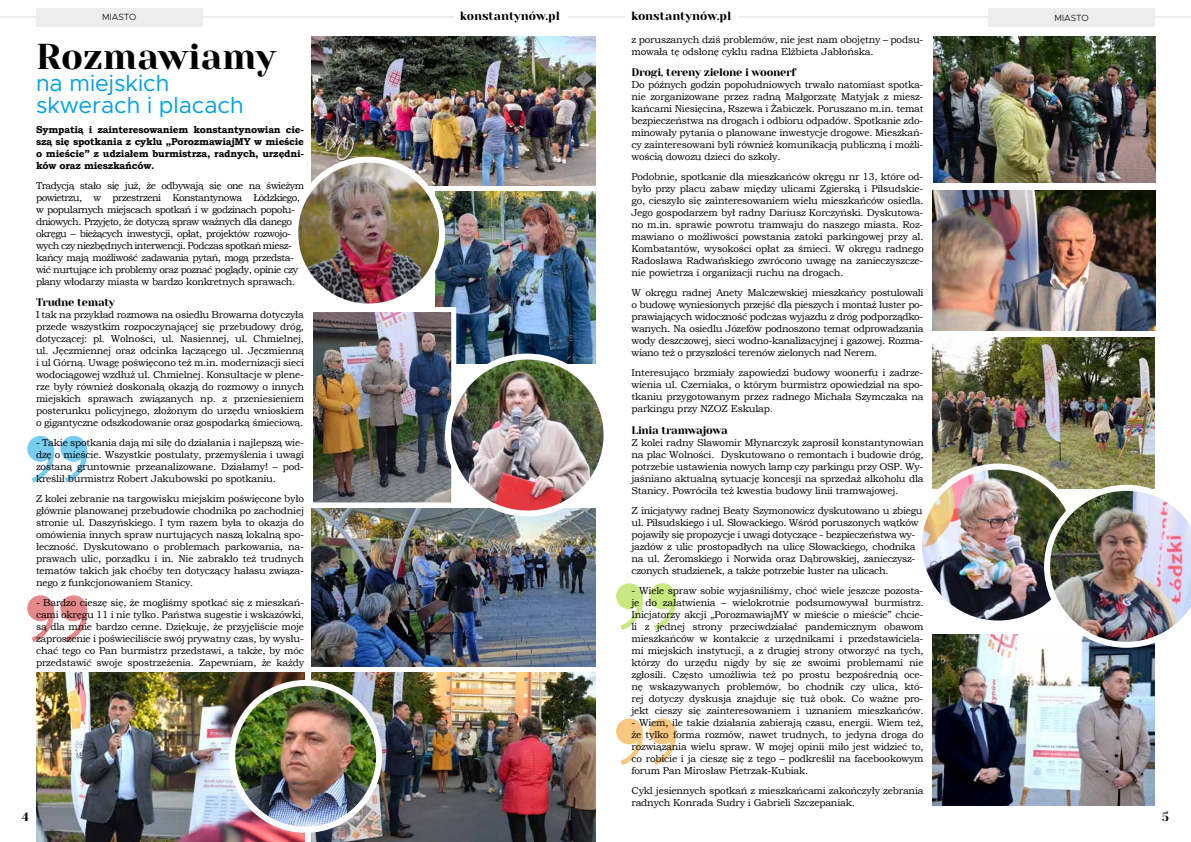
<style>
.page{position:relative;width:1191px;height:842px;background:#fff}
.page>*{position:absolute;margin:0;border:0;box-sizing:border-box;transform-origin:0 0}
.t1{font:36px "Yeseva One";color:#000}
.t2{font:23px/22px "Metropolis";color:#009fe3}
.t3{font:12px "Yeseva One";color:#000}
.t4{font:11px "Yeseva One";letter-spacing:-.02em;color:#000}
.t5{font:10px/12px "Bookman Old Style";letter-spacing:-.03em;color:#000;text-align:justify}
.t6{font:10px/12px "Bookman Old Style";letter-spacing:-.05em;color:#000}
.t7{font:700 10px/12px "Bookman Old Style";letter-spacing:-.02em;color:#000;text-align:justify}
.t8{font:300 9px "Metropolis";color:#000}
</style>
<div class="page">
<hr style="left:595px;top:16px;width:596px;height:2px;background:#ededed">
<hr style="left:0;top:16px;width:595px;height:2px;background:#ededed">
<div style="left:36px;top:8px;width:166px;height:18px;background:#ededed"></div>
<div style="left:988px;top:8px;width:167px;height:18px;background:#ededed"></div>
<div style="left:454px;top:8px;width:113px;height:19px;background:#fff"></div>
<div style="left:625px;top:8px;width:114px;height:19px;background:#fff"></div>
<svg style="left:27px;top:595px;width:60px;height:47px"></svg>
<svg style="left:616px;top:718px;width:60px;height:47px"></svg>
<svg style="left:616px;top:583px;width:60px;height:47px"></svg>
<svg style="left:27px;top:436px;width:60px;height:47px"></svg>
<img style="left:436px;top:191px;width:159px;height:166px">
<img style="left:933px;top:190px;width:222px;height:140px">
<img style="left:312px;top:36px;width:283px;height:150px">
<img style="left:312px;top:672px;width:283px;height:170px">
<img style="left:933px;top:36px;width:222px;height:147px">
<img style="left:36px;top:672px;width:269px;height:170px">
<img style="left:932px;top:634px;width:223px;height:172px">
<img style="left:295px;top:160px;width:147px;height:147px;border-radius:73px">
<div style="left:292px;top:157px;width:153px;height:153px;border:6px solid #fff;border-radius:50%"></div>
<img style="left:314px;top:313px;width:136px;height:188px">
<div style="left:308px;top:307px;width:148px;height:200px;border:5px solid #fff"></div>
<img style="left:312px;top:508px;width:283px;height:158px">
<img style="left:449px;top:357px;width:153px;height:156px">
<div style="left:445px;top:354px;width:164px;height:162px;border:6px solid #fff;border-radius:50%"></div>
<img style="left:933px;top:337px;width:222px;height:148px">
<img style="left:923px;top:467px;width:154px;height:152px">
<div style="left:916px;top:464px;width:164px;height:162px;border:6px solid #fff;border-radius:50%"></div>
<img style="left:1044px;top:485px;width:147px;height:163px">
<img style="left:232px;top:683px;width:147px;height:147px;border-radius:73px">
<div style="left:229px;top:680px;width:153px;height:153px;border:6px solid #fff;border-radius:50%"></div>
<p class="t8" style="left:102px;top:11px;width:36px">MIASTO</p>
<p class="t3" style="left:460px;top:9px;width:102px">konstantynów.pl</p>
<p class="t3" style="left:631px;top:9px;width:102px">konstantynów.pl</p>
<p class="t8" style="left:1054px;top:12px;width:36px">MIASTO</p>
<h1 class="t1" style="left:36px;top:35px;width:241px">Rozmawiamy</h1>
<h2 class="t2" style="left:36px;top:72px;width:209px">na miejskich skwerach i placach</h2>
<p class="t7" style="left:36px;top:124px;width:269px">Sympatią i zainteresowaniem konstantynowian cie&shy;szą się spotkania z cyklu „PorozmawiajMY w mieście o mieście” z udziałem burmistrza, radnych, urzędni&shy;ków oraz mieszkańców.</p>
<p class="t6" style="left:36px;top:180px;width:270px">Tradycją stało się już, że odbywają się one na świeżym powietrzu, w przestrzeni Konstantynowa Łódzkiego, w popularnych miejscach spotkań i w godzinach popołu&shy;dniowych. Przyjęto, że dotyczą spraw ważnych dla danego okręgu – bieżących inwestycji, opłat, projektów rozwojo&shy;wych czy niezbędnych interwencji. Podczas spotkań miesz&shy;kańcy mają możliwość zadawania pytań, mogą przedsta&shy;wić nurtujące ich problemy oraz poznać poglądy, opinie czy plany włodarzy miasta w bardzo konkretnych sprawach.</p>
<p class="t4" style="left:36px;top:296px;width:81px">Trudne tematy</p>
<p class="t5" style="left:36px;top:309px;width:270px">I tak na przykład rozmowa na osiedlu Browarna dotyczyła przede wszystkim rozpoczynającej się przebudowy dróg, dotyczącej: pl. Wolności, ul. Nasiennej, ul. Chmielnej, ul. Jęczmiennej oraz odcinka łączącego ul. Jęczmienną i ul Górną. Uwagę poświęcono też m.in. modernizacji sieci wodociągowej wzdłuż ul. Chmielnej. Konsultacje w plene&shy;rze były również doskonałą okazją do rozmowy o innych miejskich sprawach związanych np. z przeniesieniem posterunku policyjnego, złożonym do urzędu wnioskiem o gigantyczne odszkodowanie oraz gospodarką śmieciową.</p>
<p class="t5" style="left:36px;top:437px;width:270px">- Takie spotkania dają mi siłę do działania i najlepszą wie&shy;dzę o mieście. Wszystkie postulaty, przemyślenia i uwagi zostaną gruntownie przeanalizowane. Działamy! – pod&shy;kreślił burmistrz Robert Jakubowski po spotkaniu.</p>
<p class="t5" style="left:36px;top:493px;width:270px">Z kolei zebranie na targowisku miejskim poświęcone było głównie planowanej przebudowie chodnika po zachodniej stronie ul. Daszyńskiego. I tym razem była to okazja do omówienia innych spraw nurtujących naszą lokalną spo&shy;łeczność. Dyskutowano o problemach parkowania, na&shy;prawach ulic, porządku i in. Nie zabrakło też trudnych tematów takich jak choćby ten dotyczący hałasu związa&shy;nego z funkcjonowaniem Stanicy.</p>
<p class="t5" style="left:36px;top:597px;width:270px">- Bardzo cieszę się, że mogliśmy spotkać się z mieszkań&shy;cami okręgu 11 i nie tylko. Państwa sugestie i wskazówki, są dla mnie bardzo cenne. Dziękuję, że przyjęliście moje zaproszenie i poświeciliście swój prywatny czas, by wysłu&shy;chać tego co Pan burmistrz przedstawi, a także, by móc przedstawić swoje spostrzeżenia. Zapewniam, że każdy</p>
<p class="t5" style="left:631px;top:34px;width:293px">z poruszanych dziś problemów, nie jest nam obojętny – podsu&shy;mowała tę odsłonę cyklu radna Elżbieta Jabłońska.</p>
<p class="t4" style="left:631px;top:66px;width:166px">Drogi, tereny zielone i woonerf</p>
<p class="t5" style="left:631px;top:79px;width:294px">Do późnych godzin popołudniowych trwało natomiast spotka&shy;nie zorganizowane przez radną Małgorzatę Matyjak z miesz&shy;kańcami Niesięcina, Rszewa i Żabiczek. Poruszano m.in. temat bezpieczeństwa na drogach i odbioru odpadów. Spotkanie zdo&shy;minowały pytania o planowane inwestycje drogowe. Mieszkań&shy;cy zainteresowani byli również komunikacją publiczną i możli&shy;wością dowozu dzieci do szkoły.</p>
<p class="t5" style="left:631px;top:171px;width:294px">Podobnie, spotkanie dla mieszkańców okręgu nr 13, które od&shy;było przy placu zabaw między ulicami Zgierską i Piłsudskie&shy;go, cieszyło się zainteresowaniem wielu mieszkańców osiedla.<br>Jego gospodarzem był radny Dariusz Korczyński. Dyskutowa&shy;no m.in. sprawie powrotu tramwaju do naszego miasta. Roz&shy;mawiano o możliwości powstania zatoki parkingowej przy al.<br>Kombatantów, wysokości opłat za śmieci. W okręgu radnego Radosława Radwańskiego zwrócono uwagę na zanieczyszcze&shy;nie powietrza i organizacji ruchu na drogach.</p>
<p class="t5" style="left:631px;top:287px;width:294px">W okręgu radnej Anety Malczewskiej mieszkańcy postulowali o budowę wyniesionych przejść dla pieszych i montaż luster po&shy;prawiających widoczność podczas wyjazdu z dróg podporządko&shy;wanych. Na osiedlu Józefów podnoszono temat odprowadzania wody deszczowej, sieci wodno-kanalizacyjnej i gazowej. Rozma&shy;wiano też o przyszłości terenów zielonych nad Nerem.</p>
<p class="t5" style="left:631px;top:367px;width:294px">Interesująco brzmiały zapowiedzi budowy woonerfu i zadrze&shy;wienia ul. Czerniaka, o którym burmistrz opowiedział na spo&shy;tkaniu przygotowanym przez radnego Michała Szymczaka na parkingu przy NZOZ Eskulap.</p>
<p class="t4" style="left:631px;top:423px;width:98px">Linia tramwajowa</p>
<p class="t5" style="left:631px;top:436px;width:293px">Z kolei radny Sławomir Młynarczyk zaprosił konstantynowian na plac Wolności. Dyskutowano o remontach i budowie dróg, potrzebie ustawienia nowych lamp czy parkingu przy OSP. Wy&shy;jaśniano aktualną sytuację koncesji na sprzedaż alkoholu dla Stanicy. Powróciła też kwestia budowy linii tramwajowej.</p>
<p class="t5" style="left:631px;top:504px;width:292px;text-align:left">Z inicjatywy radnej Beaty Szymonowicz dyskutowano u zbiegu ul. Piłsudskiego i ul. Słowackiego. Wśród poruszonych wątków pojawiły się propozycje i uwagi dotyczące - bezpieczeństwa wy&shy;jazdów z ulic prostopadłych na ulicę Słowackiego, chodnika na ul. Żeromskiego i Norwida oraz Dąbrowskiej, zanieczysz&shy;czonych studzienek, a także potrzebie luster na ulicach.</p>
<p class="t5" style="left:631px;top:584px;width:294px">- Wiele spraw sobie wyjaśniliśmy, choć wiele jeszcze pozosta&shy;je do załatwienia – wielokrotnie podsumowywał burmistrz.<br>Inicjatorzy akcji „PorozmawiajMY w mieście o mieście” chcie&shy;li z jednej strony przeciwdziałać pandemicznym obawom mieszkańców w kontakcie z urzędnikami i przedstawiciela&shy;mi miejskich instytucji, a z drugiej strony otworzyć na tych, którzy do urzędu nigdy by się ze swoimi problemami nie zgłosili. Często umożliwia też po prostu bezpośrednią oce&shy;nę wskazywanych problemów, bo chodnik czy ulica, któ&shy;rej dotyczy dyskusja znajduje się tuż obok. Co ważne pro&shy;jekt cieszy się zainteresowaniem i uznaniem mieszkańców.</p>
<p class="t5" style="left:631px;top:716px;width:294px">- Wiem, ile takie działania zabierają czasu, energii. Wiem też, że tylko forma rozmów, nawet trudnych, to jedyna droga do rozwiązania wielu spraw. W mojej opinii miło jest widzieć to, co robicie i ja cieszę się z tego – podkreślił na facebookowym forum Pan Mirosław Pietrzak-Kubiak.</p>
<p class="t5" style="left:631px;top:784px;width:293px">Cykl jesiennych spotkań z mieszkańcami zakończyły zebrania radnych Konrada Sudry i Gabrieli Szczepaniak.</p>
<p class="t3" style="left:22px;top:810px;width:9px">4</p>
<p class="t3" style="left:1162px;top:810px;width:8px">5</p>
</div>
